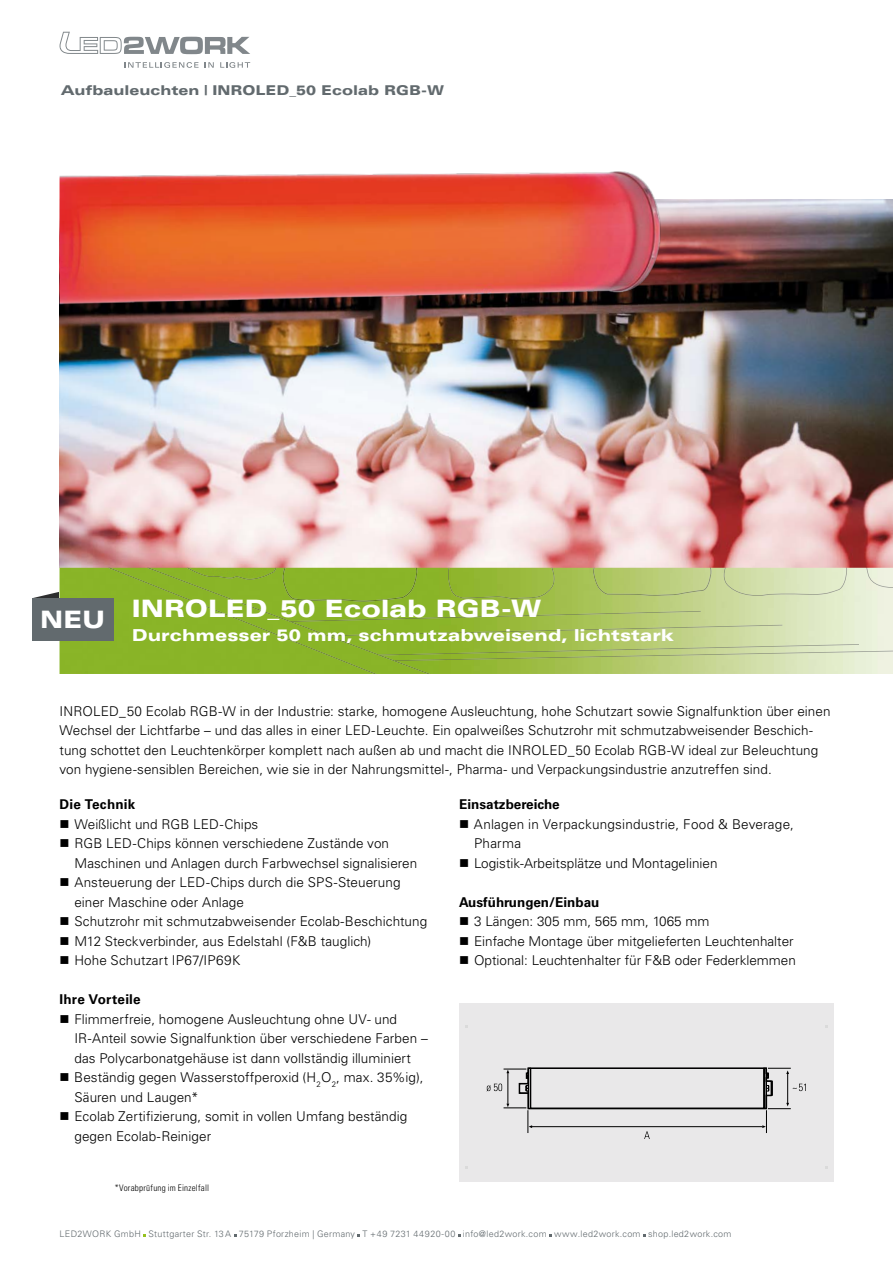
<style>
.page{position:relative;width:893px;height:1263px;background:#fff}
.page>*{position:absolute;margin:0;border:0;box-sizing:border-box;transform-origin:0 0}
.t1{font:900 expanded 24px "Univers LT Std";letter-spacing:-.01em;color:#fff}
.t2{font:900 expanded 16.5px "Univers LT Std";color:#fff}
.t3{font:300 13.5px/19.5px "Univers LT Std";letter-spacing:.005em;color:#000}
.t4{font:700 13.5px "Univers LT Std";color:#000}
.t5{font:900 expanded 13.5px "Univers LT Std";color:#626a6e}
.t6{font:300 9px "Univers LT Std";letter-spacing:.03em;color:#626a6e}
.t7{font:300 condensed 9px "Univers LT Std";letter-spacing:.025em;color:#000}
</style>
<div class="page">
<div style="left:459px;top:1003px;width:374px;height:179px;background:#e9e8e9"></div>
<svg style="left:487px;top:1067px;width:319px;height:72px"></svg>
<svg style="left:33px;top:500px;width:860px;height:174px"></svg>
<img style="left:60px;top:200px;width:833px;height:368px">
<img style="left:430px;top:568px;width:463px;height:83px">
<div style="left:108px;top:568px;width:39px;height:106px;background:#89b427"></div>
<div style="left:147px;top:568px;width:283px;height:106px;background:#89b427"></div>
<img style="left:593px;top:568px;width:118px;height:28px">
<img style="left:724px;top:568px;width:123px;height:28px">
<img style="left:866px;top:568px;width:27px;height:20px">
<img style="left:448px;top:568px;width:107px;height:31px">
<img style="left:283px;top:568px;width:134px;height:34px">
<img style="left:187px;top:568px;width:89px;height:12px">
<img style="left:290px;top:611px;width:411px;height:11px">
<img style="left:330px;top:625px;width:452px;height:11px">
<img style="left:378px;top:644px;width:481px;height:11px">
<img style="left:395px;top:651px;width:498px;height:10px">
<div style="left:32px;top:598px;width:81px;height:43px;background:#626a6e"></div>
<img style="left:60px;top:171px;width:665px;height:209px">
<svg style="left:60px;top:32px;width:190px;height:22px"></svg>
<svg style="left:124px;top:62px;width:75px;height:6px"></svg>
<svg style="left:205px;top:62px;width:9px;height:6px"></svg>
<svg style="left:220px;top:62px;width:30px;height:6px"></svg>
<p class="t5" style="left:61px;top:82px;width:385px">Aufbauleuchten | INROLED_50 Ecolab RGB-W</p>
<h1 class="t1" style="left:40px;top:606px;width:67px">NEU</h1>
<h1 class="t1" style="left:132px;top:594px;width:411px">INROLED_50 Ecolab RGB-W</h1>
<p class="t2" style="left:132px;top:625px;width:544px">Durchmesser 50 mm, schmutzabweisend, lichtstark</p>
<p class="t3" style="left:60px;top:701px;width:772px">INROLED_50 Ecolab RGB-W in der Industrie: starke, homogene Ausleuchtung, hohe Schutzart sowie Signalfunktion über einen Wechsel der Lichtfarbe – und das alles in einer LED-Leuchte. Ein opalweißes Schutzrohr mit schmutzabweisender Beschich&shy;tung schottet den Leuchtenkörper komplett nach außen ab und macht die INROLED_50 Ecolab RGB-W ideal zur Beleuchtung von hygiene-sensiblen Bereichen, wie sie in der Nahrungsmittel-, Pharma- und Verpackungsindustrie anzutreffen sind.</p>
<p class="t4" style="left:60px;top:796px;width:77px">Die Technik</p>
<p class="t3" style="left:74px;top:814px;width:354px">Weißlicht und RGB LED-Chips<br>RGB LED-Chips können verschiedene Zustände von Maschinen und Anlagen durch Farbwechsel signalisieren Ansteuerung der LED-Chips durch die SPS-Steuerung einer Maschine oder Anlage<br>Schutzrohr mit schmutzabweisender Ecolab-Beschichtung M12 Steckverbinder, aus Edelstahl (F&amp;B tauglich)<br>Hohe Schutzart IP67/IP69K</p>
<p class="t4" style="left:59px;top:991px;width:83px">Ihre Vorteile</p>
<p class="t3" style="left:74px;top:1009px;width:355px">Flimmerfreie, homogene Ausleuchtung ohne UV- und IR-Anteil sowie Signalfunktion über verschiedene Farben – das Polycarbonatgehäuse ist dann vollständig illuminiert Beständig gegen Wasserstoffperoxid (H<sub>2</sub>O<sub>2</sub>, max. 35%ig), Säuren und Laugen*<br>Ecolab Zertifizierung, somit in vollen Umfang beständig gegen Ecolab-Reiniger</p>
<p class="t4" style="left:459px;top:796px;width:102px">Einsatzbereiche</p>
<p class="t3" style="left:474px;top:814px;width:322px">Anlagen in Verpackungsindustrie, Food &amp; Beverage,<br>Pharma<br>Logistik-Arbeitsplätze und Montagelinien</p>
<p class="t4" style="left:459px;top:894px;width:142px">Ausführungen/Einbau</p>
<p class="t3" style="left:474px;top:912px;width:323px">3 Längen: 305 mm, 565 mm, 1065 mm<br>Einfache Montage über mitgelieferten Leuchtenhalter<br>Optional: Leuchtenhalter für F&amp;B oder Federklemmen</p>
<p class="t7" style="left:115px;top:1182px;width:96px">*Vorabprüfung im Einzelfall</p>
<p class="t6" style="left:60px;top:1228px;width:674px">LED2WORK GmbH Stuttgarter Str. 13A 75179 Pforzheim | Germany T +49 7231 44920-00 info@led2work.com www.led2work.com shop.led2work.com</p>
</div>
